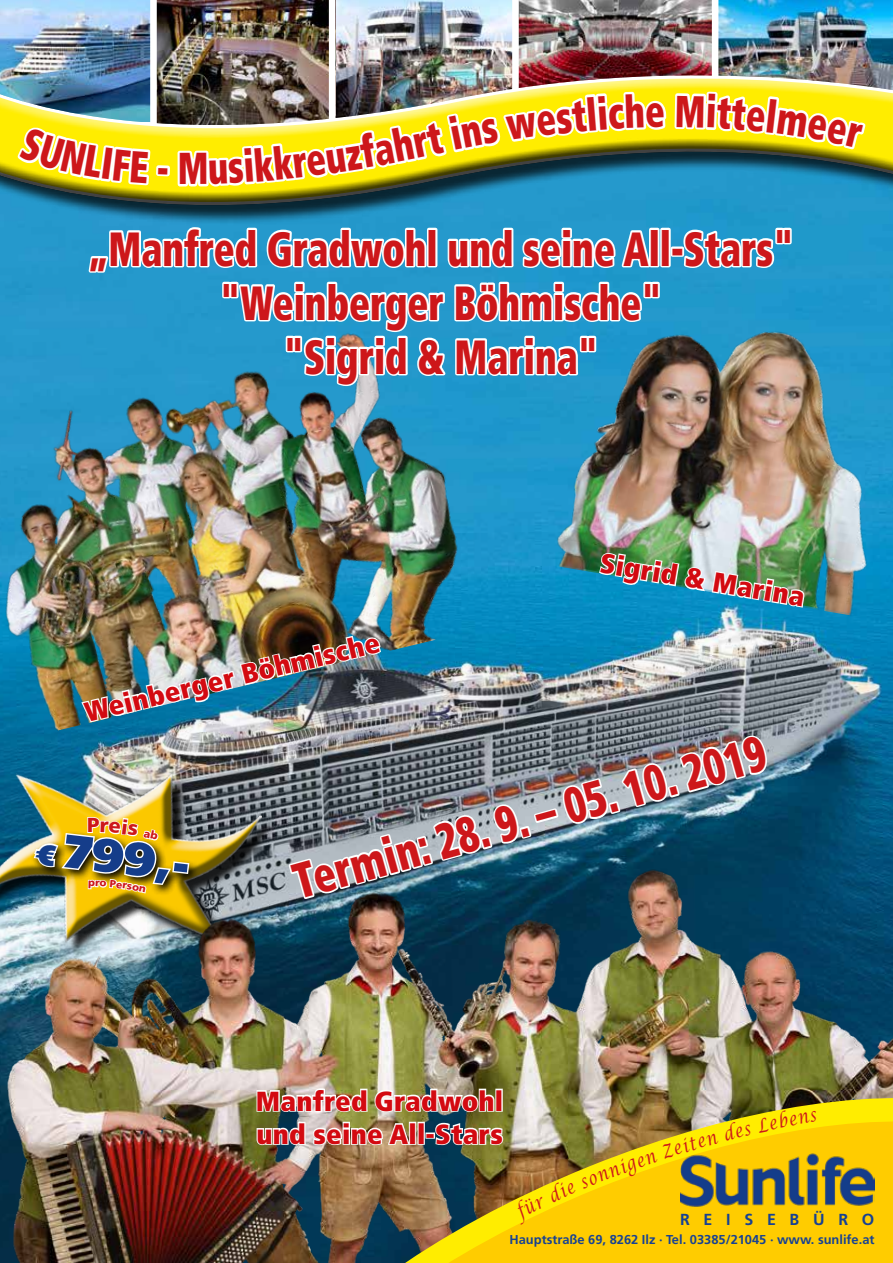
<style>
.page{position:relative;width:893px;height:1263px;background:#fff}
.page>*{position:absolute;margin:0;border:0;box-sizing:border-box;transform-origin:0 0}
.t1{font:900 condensed 49.8px "Frutiger LT Std";color:#cd171a;scale:.81 1}
.t2{font:900 condensed 48px/54px "Frutiger LT Std";color:#cd171a;text-align:center;scale:.79 1}
.t3{font:900 46.65px "Frutiger LT Std";color:#153d8a}
.t4{font:900 condensed 44.7px "Frutiger LT Std";color:#cd171a;scale:.79 1}
.t5{font:900 condensed 27.6px/33.2px "Frutiger LT Std";letter-spacing:.01em;color:#d30a11}
.t6{font:900 20.25px "Frutiger LT Std";color:#cd171a}
.t7{font:700 16.05px "Frutiger LT Std";letter-spacing:.855em;color:#164194}
.t8{font:700 12.9px "Frutiger LT Std";color:#164194}
.s1{font-size:28.95px}
</style>
<div class="page">
<img style="left:0;top:225px;width:893px;height:623px">
<img style="left:868px;top:0;width:25px;height:75px">
<img style="left:0;top:739px;width:32px;height:109px">
<img style="left:0;top:0;width:13px;height:75px">
<div style="left:0;top:107px;width:893px;height:101px;background:#000;opacity:.75"></div>
<img style="left:0;top:848px;width:893px;height:415px">
<img style="left:537px;top:289px;width:356px;height:329px">
<img style="left:0;top:311px;width:493px;height:428px">
<img style="left:255px;top:1076px;width:249px;height:20px">
<img style="left:241px;top:1096px;width:652px;height:167px">
<img style="left:817px;top:1152px;width:57px;height:55px">
<img style="left:32px;top:530px;width:774px;height:381px">
<img style="left:13px;top:0;width:855px;height:388px">
<img style="left:511px;top:1110px;width:306px;height:115px">
<p class="t4" style="left:178px;top:141px;width:41px">M</p>
<p class="t2" style="left:88px;top:222px;width:894px">„Manfred Gradwohl und seine All-Stars" "Weinberger Böhmische"<br>"Sigrid &amp; Marina"</p>
<p class="t5" style="left:81px;top:697px;width:304px;rotate:-14deg">Weinberger Böhmische</p>
<p class="t5" style="left:603px;top:547px;width:208px;rotate:9deg">Sigrid &amp; Marina</p>
<p class="t6" style="left:87px;top:813px;width:14px">P</p>
<p class="t3" style="left:40px;top:818px;width:156px;rotate:7deg"><span class="s1">€</span> 799,-</p>
<p class="t1" style="left:286px;top:855px;width:604px;rotate:-16deg">Termin: 28. 9. – 05. 10. 2019</p>
<p class="t5" style="left:256px;top:1084px;width:249px">Manfred Gradwohl und seine All-Stars</p>
<p class="t7" style="left:680px;top:1210px;width:196px">REISEBÜRO</p>
<p class="t8" style="left:509px;top:1232px;width:367px">Hauptstraße 69, 8262 Ilz · Tel. 03385/21045 · www. sunlife.at</p>
</div>
